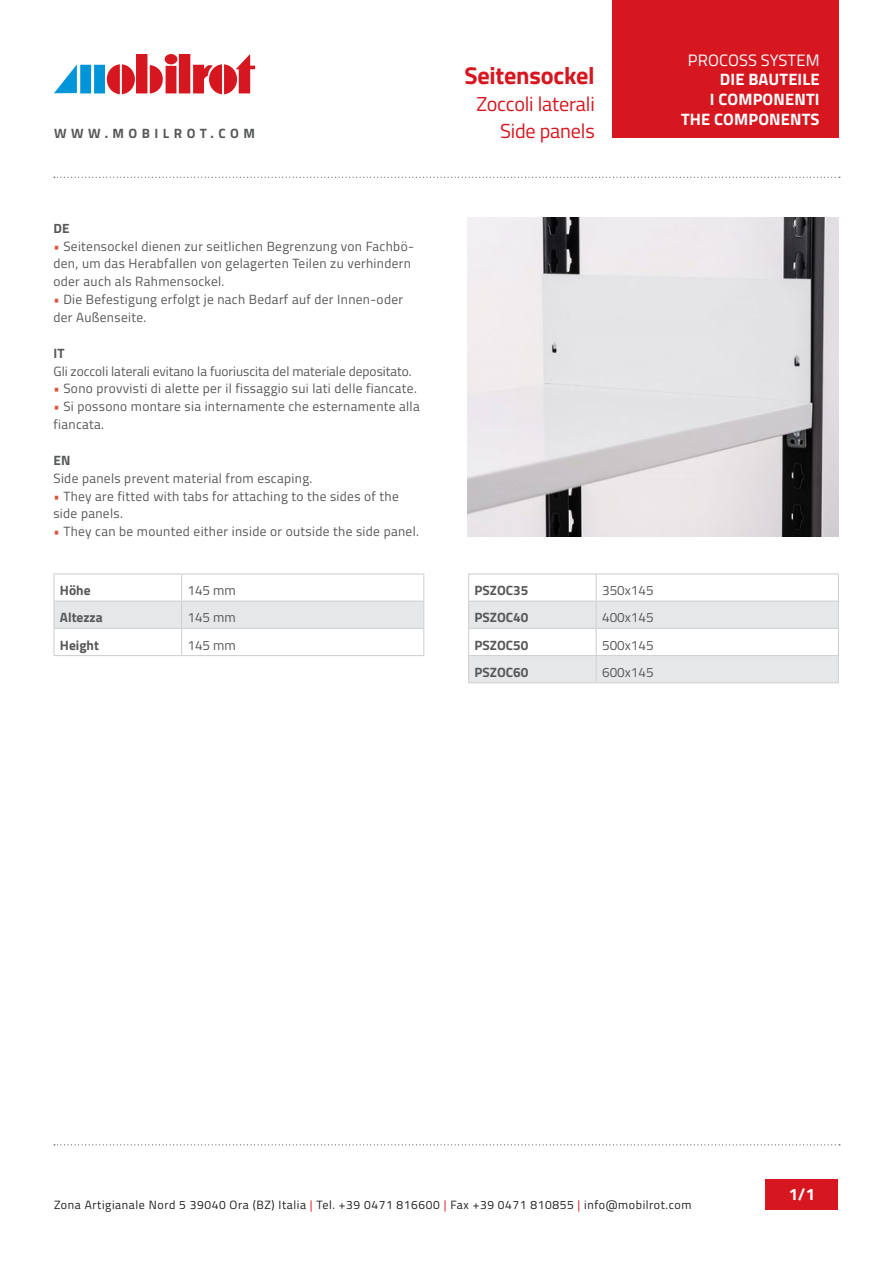
<style>
.page{position:relative;width:893px;height:1263px;background:#fff}
.page>*{position:absolute;margin:0;border:0;box-sizing:border-box;transform-origin:0 0}
.t1{font:700 24.3px "Titillium Web";letter-spacing:-.01em;color:#d7171f}
.t2{font:20.25px/27px "Titillium Web";letter-spacing:-.01em;color:#d7171f;text-align:right}
.t3{font:700 16.5px/19.8px "Titillium Web";letter-spacing:.01em;color:#fff;text-align:right}
.t4{font:16.5px "Titillium Web";letter-spacing:.01em;color:#fff}
.t5{font:700 13.5px "Titillium Web";color:#57585a}
.t6{font:13.5px "Titillium Web";color:#57585a}
.t7{font:700 13.5px "Titillium Web";letter-spacing:.33em;color:#57585a}
.t8{font:13.35px/17.9px "Titillium Web";letter-spacing:.025em;color:#57585a}
.t9{font:13.35px "Titillium Web";color:#57585a}
.t10{font:700 13.35px "Titillium Web";color:#57585a}
.t11{font:12px "Titillium Web";letter-spacing:.05em;color:#231f20}
.s1{color:#df533a}
.s2{color:#d7171f}
</style>
<div class="page">
<svg style="left:54px;top:177px;width:786px;height:1px"></svg>
<svg style="left:54px;top:1144px;width:786px;height:1px"></svg>
<svg style="left:54px;top:54px;width:201px;height:40px"></svg>
<div style="left:612px;top:0;width:227px;height:138px;background:#d7171f"></div>
<div style="left:765px;top:1179px;width:73px;height:30px;background:#d7171f"></div>
<img style="left:468px;top:217px;width:371px;height:319px">
<hr style="left:468px;top:573px;width:128px;height:1px;background:#d1d2d4">
<hr style="left:596px;top:573px;width:243px;height:1px;background:#d1d2d4">
<svg style="left:468px;top:574px;width:371px;height:108px"></svg>
<hr style="left:468px;top:682px;width:128px;height:1px;background:#d1d2d4">
<hr style="left:596px;top:682px;width:243px;height:1px;background:#d1d2d4">
<hr style="left:53px;top:573px;width:129px;height:1px;background:#d1d2d4">
<hr style="left:53px;top:574px;width:2px;height:27px;background:#d1d2d4">
<hr style="left:182px;top:573px;width:242px;height:1px;background:#d1d2d4">
<hr style="left:53px;top:601px;width:129px;height:1px;background:#d1d2d4">
<hr style="left:53px;top:602px;width:2px;height:26px;background:#d1d2d4">
<hr style="left:53px;top:628px;width:129px;height:1px;background:#d1d2d4">
<hr style="left:53px;top:629px;width:2px;height:26px;background:#d1d2d4">
<svg style="left:54px;top:574px;width:370px;height:81px"></svg>
<hr style="left:53px;top:655px;width:129px;height:1px;background:#d1d2d4">
<hr style="left:182px;top:655px;width:242px;height:1px;background:#d1d2d4">
<p class="t7" style="left:54px;top:123px;width:203px">WWW.MOBILROT.COM</p>
<p class="t10" style="left:53px;top:218px;width:18px">DE</p>
<p class="t8" style="left:53px;top:236px;width:362px"><span class="s1">•</span> Seitensockel dienen zur seitlichen Begrenzung von Fachbö&shy;den, um das Herabfallen von gelagerten Teilen zu verhindern oder auch als Rahmensockel.</p>
<p class="t8" style="left:53px;top:290px;width:351px"><span class="s1">•</span> Die Befestigung erfolgt je nach Bedarf auf der Innen-oder der Außenseite.</p>
<p class="t5" style="left:53px;top:343px;width:13px">IT</p>
<p class="t9" style="left:53px;top:361px;width:360px">Gli zoccoli laterali evitano la fuoriuscita del materiale depositato.</p>
<p class="t8" style="left:53px;top:379px;width:365px"><span class="s1">•</span> Sono provvisti di alette per il fissaggio sui lati delle fiancate.</p>
<p class="t8" style="left:53px;top:397px;width:368px"><span class="s1">•</span> Si possono montare sia internamente che esternamente alla fiancata.</p>
<p class="t5" style="left:53px;top:450px;width:18px">EN</p>
<p class="t8" style="left:53px;top:468px;width:260px">Side panels prevent material from escaping.</p>
<p class="t8" style="left:53px;top:486px;width:347px"><span class="s1">•</span> They are fitted with tabs for attaching to the sides of the side panels.</p>
<p class="t8" style="left:53px;top:522px;width:367px"><span class="s1">•</span> They can be mounted either inside or outside the side panel.</p>
<p class="t5" style="left:60px;top:580px;width:32px">Höhe</p>
<p class="t6" style="left:188px;top:581px;width:50px">145 mm</p>
<p class="t5" style="left:60px;top:607px;width:44px">Altezza</p>
<p class="t6" style="left:188px;top:608px;width:50px">145 mm</p>
<p class="t5" style="left:60px;top:634px;width:41px">Height</p>
<p class="t6" style="left:188px;top:635px;width:50px">145 mm</p>
<h1 class="t1" style="left:464px;top:57px;width:132px">Seitensockel</h1>
<h2 class="t2" style="left:476px;top:89px;width:120px">Zoccoli laterali<br>Side panels</h2>
<p class="t4" style="left:688px;top:48px;width:133px">PROCOSS SYSTEM</p>
<p class="t3" style="left:681px;top:69px;width:140px">DIE BAUTEILE<br>I COMPONENTI<br>THE COMPONENTS</p>
<p class="t5" style="left:475px;top:580px;width:55px">PSZOC35</p>
<p class="t6" style="left:602px;top:581px;width:53px">350x145</p>
<p class="t5" style="left:475px;top:607px;width:55px">PSZOC40</p>
<p class="t6" style="left:602px;top:608px;width:53px">400x145</p>
<p class="t5" style="left:475px;top:634px;width:55px">PSZOC50</p>
<p class="t6" style="left:602px;top:635px;width:53px">500x145</p>
<p class="t5" style="left:475px;top:662px;width:55px">PSZOC60</p>
<p class="t6" style="left:602px;top:662px;width:53px">600x145</p>
<p class="t11" style="left:54px;top:1196px;width:639px">Zona Artigianale Nord 5 39040 Ora (BZ) Italia <span class="s2">|</span> Tel. +39 0471 816600 <span class="s2">|</span> Fax +39 0471 810855 <span class="s2">|</span> info@mobilrot.com</p>
<p class="t3" style="left:789px;top:1184px;width:28px">1/1</p>
</div>
